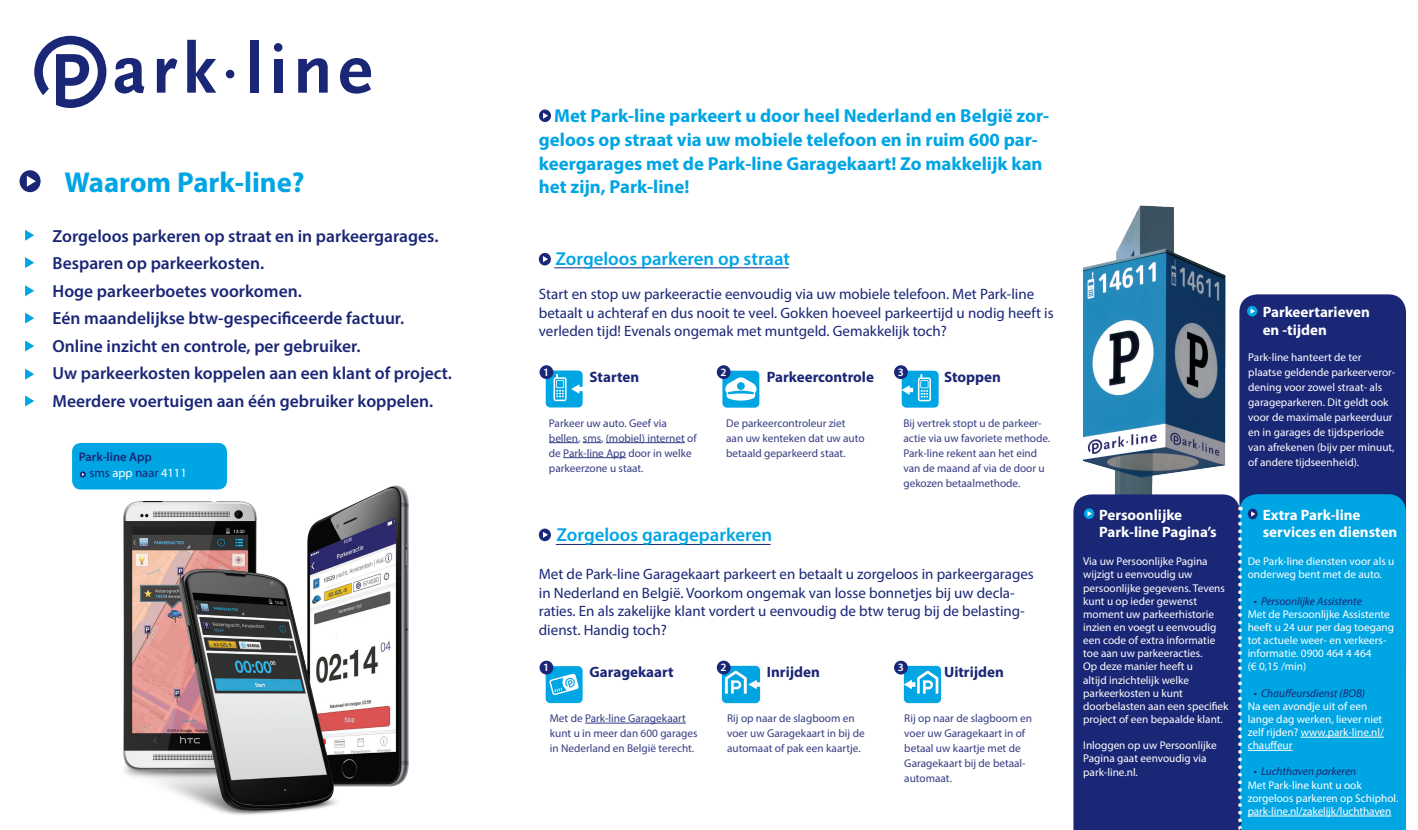
<style>
.page{position:relative;width:1418px;height:830px;background:#fff}
.page>*{position:absolute;margin:0;border:0;box-sizing:border-box;transform-origin:0 0}
.t1{font:700 28.75px "Myriad Pro";color:#00a5e3}
.t2{font:700 18.75px/23.8px "Myriad Pro";color:#00a5e3}
.t3{font:600 18.75px "Myriad Pro";color:#00a5e3}
.t4{font:600 17.5px "Myriad Pro";color:#1a2676}
.t5{font:15px/18.8px "Myriad Pro";color:#1a2676}
.t6{font:700 15px "Myriad Pro";color:#fff}
.t7{font:700 15px "Myriad Pro";color:#1a2676}
.t8{font:12.5px "Myriad Pro";color:#1a2676}
.t9{font:600 12.5px "Myriad Pro";color:#1a2676}
.t10{font:11.25px/13.1px "Myriad Pro";color:#fff}
.t11{font:11.25px/15px "Myriad Pro";color:#363c83}
.t12{font:italic 11.25px "Myriad Pro";color:#1a2676}
.t13{font:600 11.25px "Myriad Pro";color:#fff}
.s1{color:#fff}
</style>
<div class="page">
<img style="left:1083px;top:205px;width:143px;height:289px">
<div style="left:20px;top:170px;width:21px;height:22px;background:#1a2676;border-radius:50%"></div>
<svg style="left:27px;top:176px;width:9px;height:11px"></svg>
<svg style="left:34px;top:36px;width:72px;height:72px"></svg>
<svg style="left:115px;top:58px;width:29px;height:35px"></svg>
<svg style="left:157px;top:58px;width:20px;height:35px"></svg>
<svg style="left:187px;top:40px;width:29px;height:53px"></svg>
<div style="left:250px;top:40px;width:9px;height:53px;background:#1a2676"></div>
<div style="left:274px;top:59px;width:8px;height:34px;background:#1a2676"></div>
<svg style="left:298px;top:58px;width:30px;height:35px"></svg>
<svg style="left:340px;top:58px;width:31px;height:36px"></svg>
<svg style="left:273px;top:43px;width:10px;height:9px"></svg>
<svg style="left:225px;top:69px;width:10px;height:10px"></svg>
<div style="left:539px;top:109px;width:12px;height:13px;background:#1a2676;border-radius:50%"></div>
<svg style="left:543px;top:113px;width:5px;height:6px"></svg>
<svg style="left:25px;top:230px;width:9px;height:11px"></svg>
<svg style="left:25px;top:257px;width:9px;height:11px"></svg>
<svg style="left:25px;top:285px;width:9px;height:11px"></svg>
<svg style="left:25px;top:312px;width:9px;height:11px"></svg>
<svg style="left:25px;top:340px;width:9px;height:11px"></svg>
<svg style="left:25px;top:368px;width:9px;height:11px"></svg>
<svg style="left:25px;top:395px;width:9px;height:11px"></svg>
<hr style="left:556px;top:544px;width:214px;height:1px;background:#1a2676">
<hr style="left:554px;top:267px;width:234px;height:1px;background:#1a2676">
<svg style="left:545px;top:367px;width:38px;height:41px"></svg>
<svg style="left:722px;top:368px;width:38px;height:40px"></svg>
<svg style="left:901px;top:368px;width:38px;height:40px"></svg>
<svg style="left:549px;top:442px;width:52px;height:1px"></svg>
<hr style="left:606px;top:442px;width:79px;height:1px;background:#363c83">
<hr style="left:563px;top:457px;width:63px;height:1px;background:#363c83">
<div style="left:539px;top:365px;width:14px;height:14px;background:#1a2676;border-radius:50%"></div>
<div style="left:716px;top:365px;width:14px;height:14px;background:#1a2676;border-radius:50%"></div>
<div style="left:894px;top:365px;width:13px;height:14px;background:#1a2676;border-radius:50%"></div>
<div style="left:539px;top:253px;width:12px;height:12px;background:#1a2676;border-radius:50%"></div>
<svg style="left:543px;top:256px;width:5px;height:6px"></svg>
<svg style="left:539px;top:528px;width:12px;height:13px"></svg>
<svg style="left:543px;top:531px;width:5px;height:6px"></svg>
<img style="left:901px;top:663px;width:41px;height:41px">
<img style="left:719px;top:663px;width:42px;height:41px">
<svg style="left:544px;top:663px;width:39px;height:41px"></svg>
<hr style="left:585px;top:722px;width:101px;height:1px;background:#363c83">
<div style="left:539px;top:660px;width:14px;height:14px;background:#1a2676;border-radius:50%"></div>
<div style="left:716px;top:660px;width:14px;height:14px;background:#1a2676;border-radius:50%"></div>
<div style="left:894px;top:660px;width:13px;height:14px;background:#1a2676;border-radius:50%"></div>
<img style="left:93px;top:483px;width:316px;height:332px">
<div style="left:72px;top:442px;width:155px;height:47px;background:#00a5e3;border-radius:9px"></div>
<svg style="left:80px;top:471px;width:6px;height:6px"></svg>
<div style="left:1239px;top:294px;width:166px;height:391px;background:#1a2676;border-radius:18px"></div>
<div style="left:1239px;top:494px;width:166px;height:335px;background:#00a5e3"></div>
<hr style="left:1300px;top:736px;width:83px;height:1px;background:#fff">
<hr style="left:1247px;top:749px;width:45px;height:1px;background:#fff">
<hr style="left:1247px;top:815px;width:144px;height:1px;background:#fff">
<svg style="left:1247px;top:508px;width:10px;height:11px"></svg>
<svg style="left:1251px;top:511px;width:4px;height:5px"></svg>
<div style="left:1073px;top:494px;width:166px;height:335px;background:#1a2676"></div>
<svg style="left:1083px;top:508px;width:11px;height:10px"></svg>
<svg style="left:1087px;top:510px;width:4px;height:6px"></svg>
<svg style="left:1246px;top:306px;width:11px;height:10px"></svg>
<svg style="left:1250px;top:308px;width:4px;height:6px"></svg>
<svg style="left:1238px;top:516px;width:3px;height:314px"></svg>
<p class="t1" style="left:65px;top:164px;width:242px">Waarom Park-line?</p>
<p class="t4" style="left:53px;top:224px;width:387px">Zorgeloos parkeren op straat en in parkeergarages.</p>
<p class="t4" style="left:53px;top:252px;width:213px">Besparen op parkeerkosten.</p>
<p class="t4" style="left:53px;top:279px;width:251px">Hoge parkeerboetes voorkomen.</p>
<p class="t4" style="left:53px;top:307px;width:353px">Eén maandelijkse btw-gespecificeerde factuur.</p>
<p class="t4" style="left:53px;top:334px;width:309px">Online inzicht en controle, per gebruiker.</p>
<p class="t4" style="left:53px;top:362px;width:401px">Uw parkeerkosten koppelen aan een klant of project.</p>
<p class="t4" style="left:53px;top:389px;width:382px">Meerdere voertuigen aan één gebruiker koppelen.</p>
<p class="t9" style="left:79px;top:449px;width:74px">Park-line App</p>
<p class="t8" style="left:89px;top:465px;width:99px">sms <span class="s1">app</span> naar <span class="s1">4111</span></p>
<p class="t2" style="left:539px;top:103px;width:512px;text-indent:15px">Met Park-line parkeert u door heel Nederland en België zor&shy;geloos op straat via uw mobiele telefoon en in ruim 600 par&shy;keergarages met de Park-line Garagekaart! Zo makkelijk kan het zijn, Park-line!</p>
<p class="t3" style="left:555px;top:247px;width:236px">Zorgeloos parkeren op straat</p>
<p class="t5" style="left:539px;top:284px;width:516px">Start en stop uw parkeeractie eenvoudig via uw mobiele telefoon. Met Park-line betaalt u achteraf en dus nooit te veel. Gokken hoeveel parkeertijd u nodig heeft is verleden tijd! Evenals ongemak met muntgeld. Gemakkelijk toch?</p>
<p class="t13" style="left:543px;top:364px;width:8px">1</p>
<p class="t7" style="left:589px;top:367px;width:51px">Starten</p>
<p class="t13" style="left:720px;top:364px;width:8px">2</p>
<p class="t7" style="left:767px;top:367px;width:109px">Parkeercontrole</p>
<p class="t13" style="left:897px;top:364px;width:8px">3</p>
<p class="t7" style="left:944px;top:367px;width:58px">Stoppen</p>
<p class="t11" style="left:549px;top:415px;width:149px">Parkeer uw auto. Geef via bellen, sms, (mobiel) internet of de Park-line App door in welke parkeerzone u staat.</p>
<p class="t11" style="left:726px;top:415px;width:140px">De parkeercontroleur ziet aan uw kenteken dat uw auto betaald geparkeerd staat.</p>
<p class="t11" style="left:903px;top:415px;width:148px">Bij vertrek stopt u de parkeer&shy;actie via uw favoriete methode.<br>Park-line rekent aan het eind</p>
<p class="t11" style="left:903px;top:460px;width:143px">van de maand af via de door u gekozen betaalmethode.</p>
<p class="t3" style="left:556px;top:522px;width:217px">Zorgeloos garageparkeren</p>
<p class="t5" style="left:539px;top:564px;width:496px">Met de Park-line Garagekaart parkeert en betaalt u zorgeloos in parkeergarages in Nederland en België. Voorkom ongemak van losse bonnetjes bij uw decla&shy;raties. En als zakelijke klant vordert u eenvoudig de btw terug bij de belasting&shy;dienst. Handig toch?</p>
<p class="t13" style="left:720px;top:660px;width:8px">2</p>
<p class="t7" style="left:944px;top:662px;width:61px">Uitrijden</p>
<p class="t13" style="left:897px;top:660px;width:8px">3</p>
<p class="t13" style="left:543px;top:660px;width:8px">1</p>
<p class="t7" style="left:767px;top:662px;width:54px">Inrijden</p>
<p class="t7" style="left:589px;top:662px;width:85px">Garagekaart</p>
<p class="t11" style="left:550px;top:710px;width:149px">Met de Park-line Garagekaart kunt u in meer dan 600 garages in Nederland en België terecht.</p>
<p class="t11" style="left:727px;top:710px;width:139px">Rij op naar de slagboom en voer uw Garagekaart in bij de automaat of pak een kaartje.</p>
<p class="t11" style="left:904px;top:710px;width:129px">Rij op naar de slagboom en voer uw Garagekaart in of betaal uw kaartje met de<br>Garagekaart bij de betaal&shy;automaat.</p>
<p class="t6" style="left:1099px;top:504px;width:85px">Persoonlijke</p>
<p class="t6" style="left:1099px;top:522px;width:119px">Park-line Pagina’s</p>
<p class="t10" style="left:1083px;top:554px;width:147px">Via uw Persoonlijke Pagina wijzigt u eenvoudig uw persoonlijke gegevens. Tevens kunt u op ieder gewenst moment uw parkeerhistorie inzien en voegt u eenvoudig een code of extra informatie toe aan uw parkeeracties.<br>Op deze manier heeft u<br>altijd inzichtelijk welke parkeerkosten u kunt doorbelasten aan een specifiek project of een bepaalde klant.</p>
<p class="t10" style="left:1083px;top:738px;width:135px">Inloggen op uw Persoonlijke<br>Pagina gaat eenvoudig via park-line.nl.</p>
<p class="t6" style="left:1262px;top:302px;width:109px">Parkeertarieven</p>
<p class="t6" style="left:1262px;top:319px;width:66px">en -tijden</p>
<p class="t10" style="left:1248px;top:349px;width:149px;line-height:15px">Park-line hanteert de ter plaatse geldende parkeerveror&shy;dening voor zowel straat- als garageparkeren. Dit geldt ook voor de maximale parkeerduur en in garages de tijdsperiode van afrekenen (bijv per minuut, of andere tijdseenheid).</p>
<p class="t6" style="left:1262px;top:504px;width:99px">Extra Park-line</p>
<p class="t6" style="left:1262px;top:522px;width:136px">services en diensten</p>
<p class="t10" style="left:1247px;top:554px;width:148px">De Park-line diensten voor als u onderweg bent met de auto.</p>
<p class="t12" style="left:1253px;top:593px;width:109px">• Persoonlijke Assistente</p>
<p class="t10" style="left:1247px;top:607px;width:148px">Met de Persoonlijke Assistente heeft u 24 uur per dag toegang tot actuele weer- en verkeers&shy;informatie. 0900 464 4 464</p>
<p class="t10" style="left:1247px;top:659px;width:60px">(€ 0,15 /min)</p>
<p class="t12" style="left:1253px;top:685px;width:113px">• Chauffeursdienst (BOB)</p>
<p class="t10" style="left:1247px;top:699px;width:138px">Na een avondje uit of een lange dag werken, liever niet zelf rijden? www.park-line.nl/ chauffeur</p>
<p class="t12" style="left:1253px;top:764px;width:104px">• Luchthaven parkeren</p>
<p class="t10" style="left:1247px;top:777px;width:152px">Met Park-line kunt u ook zorgeloos parkeren op Schiphol.</p>
<p class="t10" style="left:1247px;top:804px;width:145px">park-line.nl/zakelijk/luchthaven</p>
</div>
